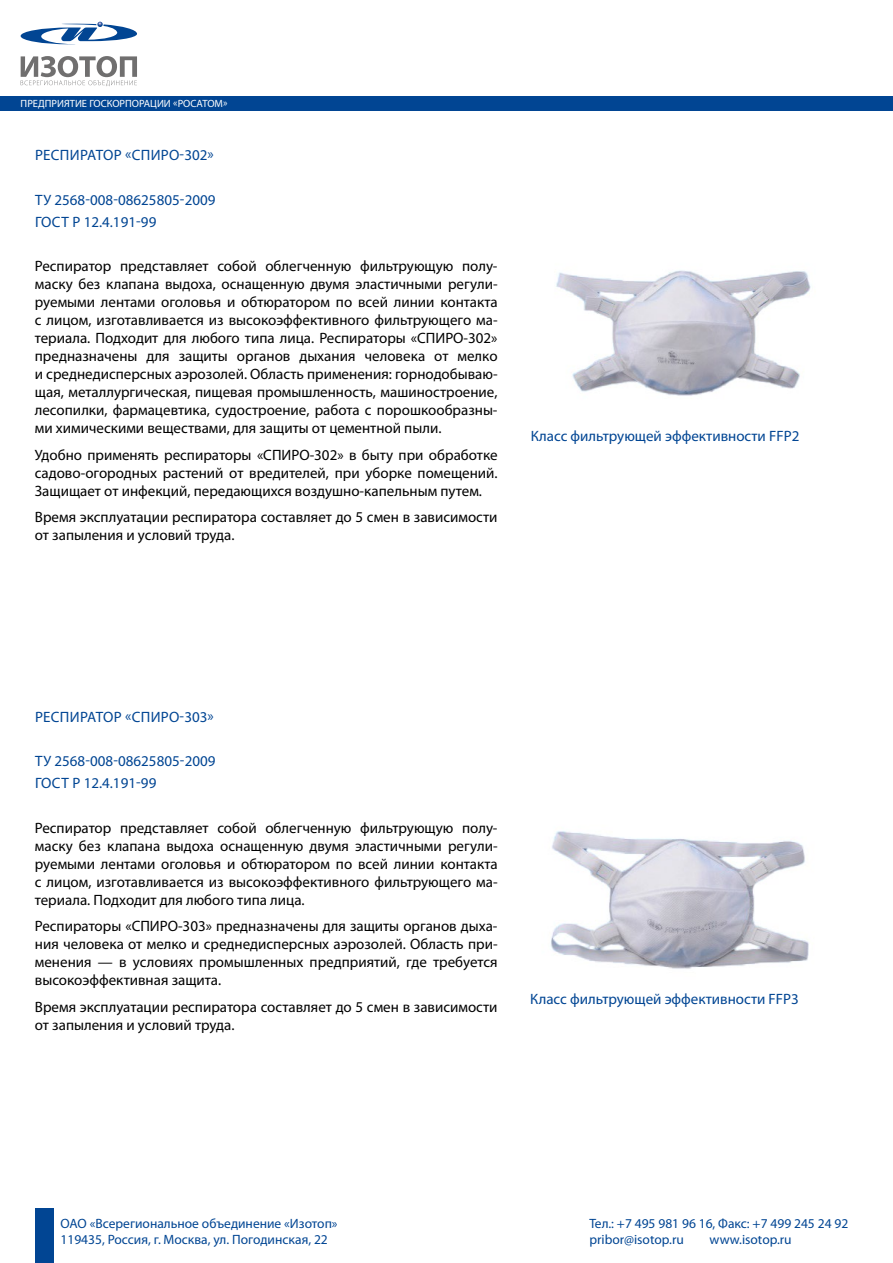
<style>
.page{position:relative;width:893px;height:1263px;background:#fff}
.page>*{position:absolute;margin:0;border:0;box-sizing:border-box;transform-origin:0 0}
.t1{font:15px/18px "Myriad Pro";color:#000;text-align:justify}
.t2{font:15px/22.2px "Myriad Pro";color:#014593}
.t3{font:15px "Myriad Pro";letter-spacing:.02em;color:#014593}
.t4{font:13.5px/16.2px "Myriad Pro";color:#014593}
.t5{font:10.5px "Myriad Pro";color:#fff}
</style>
<div class="page">
<div style="left:35px;top:1209px;width:19px;height:54px;background:#014593"></div>
<div style="left:0;top:96px;width:893px;height:15px;background:#014593"></div>
<svg style="left:21px;top:56px;width:116px;height:30px"></svg>
<svg style="left:21px;top:22px;width:116px;height:22px"></svg>
<img style="left:556px;top:270px;width:255px;height:126px">
<img style="left:551px;top:831px;width:258px;height:138px">
<p class="t5" style="left:21px;top:97px;width:208px">ПРЕДПРИЯТИЕ ГОСКОРПОРАЦИИ «РОСАТОМ»</p>
<p class="t3" style="left:35px;top:146px;width:180px">РЕСПИРАТОР «СПИРО-302»</p>
<p class="t2" style="left:35px;top:188px;width:182px">ТУ 2568-008-08625805-2009<br>ГОСТ Р 12.4.191-99</p>
<p class="t1" style="left:35px;top:257px;width:464px">Респиратор представляет собой облегченную фильтрующую полу&shy;маску без клапана выдоха, оснащенную двумя эластичными регули&shy;руемыми лентами оголовья и обтюратором по всей линии контакта с лицом, изготавливается из высокоэффективного фильтрующего ма&shy;териала. Подходит для любого типа лица. Респираторы «СПИРО-302» предназначены для защиты органов дыхания человека от мелко и среднедисперсных аэрозолей. Область применения: горнодобываю&shy;щая, металлургическая, пищевая промышленность, машиностроение, лесопилки, фармацевтика, судостроение, работа с порошкообразны&shy;ми химическими веществами, для защиты от цементной пыли.</p>
<p class="t1" style="left:35px;top:446px;width:464px">Удобно применять респираторы «СПИРО-302» в быту при обработке садово-огородных растений от вредителей, при уборке помещений.<br>Защищает от инфекций, передающихся воздушно-капельным путем.</p>
<p class="t1" style="left:35px;top:508px;width:464px">Время эксплуатации респиратора составляет до 5 смен в зависимости от запыления и условий труда.</p>
<p class="t2" style="left:531px;top:424px;width:270px">Класс фильтрующей эффективности FFP2</p>
<p class="t3" style="left:35px;top:707px;width:180px">РЕСПИРАТОР «СПИРО-303»</p>
<p class="t2" style="left:35px;top:750px;width:182px">ТУ 2568-008-08625805-2009<br>ГОСТ Р 12.4.191-99</p>
<p class="t1" style="left:35px;top:819px;width:464px">Респиратор представляет собой облегченную фильтрующую полу&shy;маску без клапана выдоха оснащенную двумя эластичными регули&shy;руемыми лентами оголовья и обтюратором по всей линии контакта с лицом, изготавливается из высокоэффективного фильтрующего ма&shy;териала. Подходит для любого типа лица.</p>
<p class="t1" style="left:35px;top:917px;width:464px">Респираторы «СПИРО-303» предназначены для защиты органов дыха&shy;ния человека от мелко и среднедисперсных аэрозолей. Область при&shy;менения — в условиях промышленных предприятий, где требуется высокоэффективная защита.</p>
<p class="t1" style="left:35px;top:998px;width:464px">Время эксплуатации респиратора составляет до 5 смен в зависимости от запыления и условий труда.</p>
<p class="t2" style="left:530px;top:988px;width:270px">Класс фильтрующей эффективности FFP3</p>
<p class="t4" style="left:60px;top:1215px;width:279px">ОАО «Всерегиональное объединение «Изотоп»<br>119435, Россия, г. Москва, ул. Погодинская, 22</p>
<p class="t4" style="left:589px;top:1215px;width:260px">Тел.: +7 495 981 96 16, Факс: +7 499 245 24 92 pribor@isotop.ru</p>
<p class="t4" style="left:710px;top:1231px;width:84px">www.isotop.ru</p>
</div>
